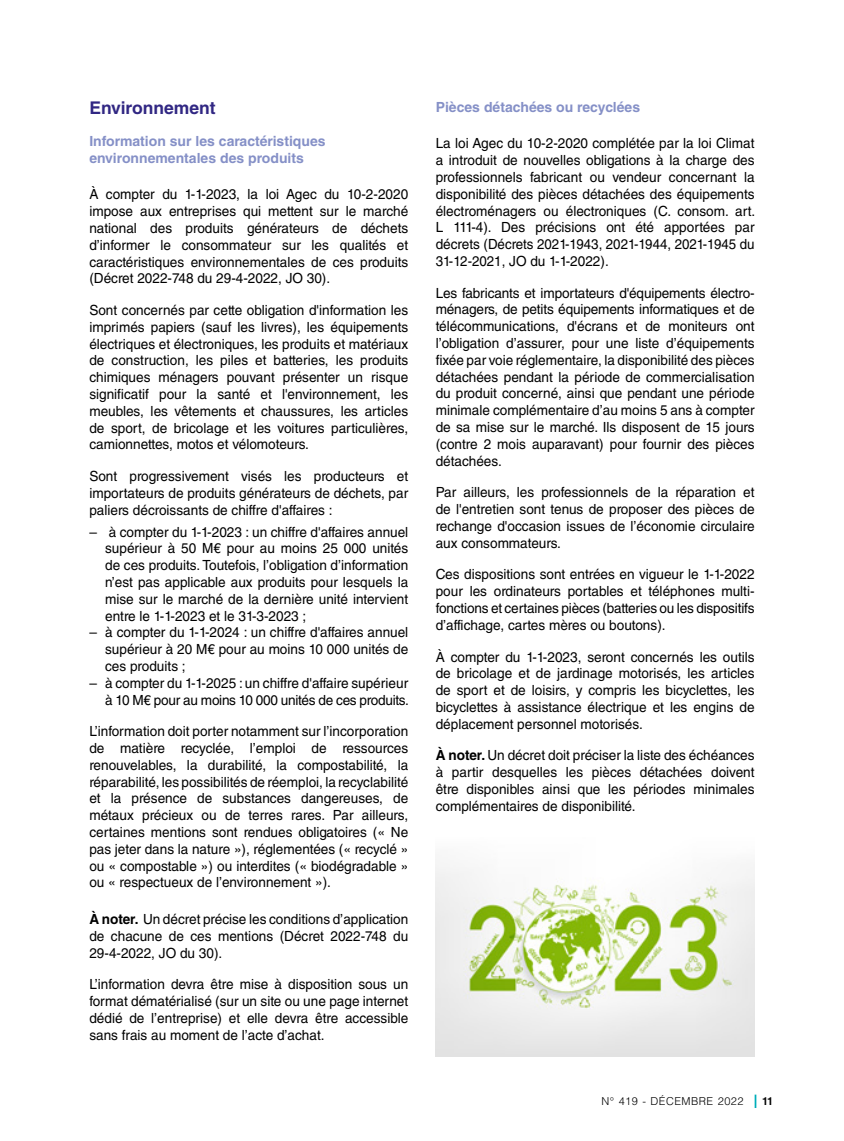
<style>
.page{position:relative;width:844px;height:1141px;background:#fff}
.page>*{position:absolute;margin:0;border:0;box-sizing:border-box;transform-origin:0 0}
._09_t0{font:700 17.5px "Helvetica LT Std";color:#312783}
._09_t1{font:14px/16.8px "Helvetica LT Std";color:#000;text-align:justify}
._09_t1-2{font:14px/16.8px "Helvetica LT Std";letter-spacing:-.02em;color:#000;text-align:right}
._09_t1-3{font:700 14px/16.8px "Helvetica LT Std";color:#8590c7}
.lma-footer_parution{font:300 10.85px "Helvetica LT Std";letter-spacing:.04em;color:#000}
.lma-footer_folio{font:700 10.85px "Helvetica LT Std";color:#000}
.s1{font-weight:700}
</style>
<div class="page">
<svg style="left:754px;top:1095px;width:2px;height:13px"></svg>
<img style="left:435px;top:864px;width:319px;height:193px">
<p class="_09_t0" style="left:89px;top:97px;width:128px">Environnement</p>
<p class="_09_t1-3" style="left:89px;top:132px;width:238px">Information sur les caractéristiques environnementales des produits</p>
<p class="_09_t1" style="left:89px;top:186px;width:320px">À compter du 1-1-2023, la loi Agec du 10-2-2020 impose aux entreprises qui mettent sur le marché national des produits générateurs de déchets d’informer le consommateur sur les qualités et caractéristiques environnementales de ces produits (Décret 2022-748 du 29-4-2022, JO 30).</p>
<p class="_09_t1" style="left:89px;top:302px;width:320px">Sont concernés par cette obligation d'information les imprimés papiers (sauf les livres), les équipements électriques et électroniques, les produits et matériaux de construction, les piles et batteries, les produits chimiques ménagers pouvant présenter un risque significatif pour la santé et l'environnement, les meubles, les vêtements et chaussures, les articles de sport, de bricolage et les voitures particulières, camionnettes, motos et vélomoteurs.</p>
<p class="_09_t1" style="left:89px;top:468px;width:320px">Sont progressivement visés les producteurs et importateurs de produits générateurs de déchets, par paliers décroissants de chiffre d'affaires :</p>
<p class="_09_t1" style="left:105px;top:523px;width:304px;text-indent:-16px">– à compter du 1-1-2023 : un chiffre d'affaires annuel supérieur à 50 M€ pour au moins 25 000 unités de ces produits. Toutefois, l’obligation d’information n’est pas applicable aux produits pour lesquels la mise sur le marché de la dernière unité intervient entre le 1-1-2023 et le 31-3-2023 ;</p>
<p class="_09_t1" style="left:105px;top:624px;width:304px;text-indent:-16px">– à compter du 1-1-2024 : un chiffre d'affaires annuel supérieur à 20 M€ pour au moins 10 000 unités de ces produits ;</p>
<p class="_09_t1-2" style="left:89px;top:674px;width:321px">– à compter du 1-1-2025 : un chiffre d'affaire supérieur à 10 M€ pour au moins 10 000 unités de ces produits.</p>
<p class="_09_t1" style="left:89px;top:723px;width:320px">L’information doit porter notamment sur l’incorporation de matière recyclée, l’emploi de ressources renouvelables, la durabilité, la compostabilité, la réparabilité, les possibilités de réemploi, la recyclabilité et la présence de substances dangereuses, de métaux précieux ou de terres rares. Par ailleurs, certaines mentions sont rendues obligatoires (« Ne pas jeter dans la nature »), réglementées (« recyclé » ou « compostable ») ou interdites (« biodégradable » ou « respectueux de l’environnement »).</p>
<p class="_09_t1" style="left:89px;top:911px;width:320px"><span class="s1">À noter.</span> Un décret précise les conditions d’application de chacune de ces mentions (Décret 2022-748 du 29-4-2022, JO du 30).</p>
<p class="_09_t1" style="left:89px;top:976px;width:320px">L’information devra être mise à disposition sous un format dématérialisé (sur un site ou une page internet dédié de l’entreprise) et elle devra être accessible sans frais au moment de l’acte d’achat.</p>
<p class="_09_t1-3" style="left:435px;top:98px;width:206px">Pièces détachées ou recyclées</p>
<p class="_09_t1" style="left:435px;top:135px;width:321px">La loi Agec du 10-2-2020 complétée par la loi Climat a introduit de nouvelles obligations à la charge des professionnels fabricant ou vendeur concernant la disponibilité des pièces détachées des équipements électroménagers ou électroniques (C. consom. art.<br>L 111-4). Des précisions ont été apportées par décrets (Décrets 2021-1943, 2021-1944, 2021-1945 du 31-12-2021, JO du 1-1-2022).</p>
<p class="_09_t1" style="left:435px;top:284px;width:320px">Les fabricants et importateurs d'équipements électro&shy;ménagers, de petits équipements informatiques et de télécommunications, d'écrans et de moniteurs ont l’obligation d’assurer, pour une liste d’équipements fixée par voie réglementaire, la disponibilité des pièces détachées pendant la période de commercialisation du produit concerné, ainsi que pendant une période minimale complémentaire d’au moins 5 ans à compter de sa mise sur le marché. Ils disposent de 15 jours (contre 2 mois auparavant) pour fournir des pièces détachées.</p>
<p class="_09_t1" style="left:435px;top:484px;width:320px">Par ailleurs, les professionnels de la réparation et de l'entretien sont tenus de proposer des pièces de rechange d'occasion issues de l’économie circulaire aux consommateurs.</p>
<p class="_09_t1" style="left:435px;top:566px;width:320px">Ces dispositions sont entrées en vigueur le 1-1-2022 pour les ordinateurs portables et téléphones multi&shy;fonctions et certaines pièces (batteries ou les dispositifs d’affichage, cartes mères ou boutons).</p>
<p class="_09_t1" style="left:435px;top:648px;width:320px">À compter du 1-1-2023, seront concernés les outils de bricolage et de jardinage motorisés, les articles de sport et de loisirs, y compris les bicyclettes, les bicyclettes à assistance électrique et les engins de déplacement personnel motorisés.</p>
<p class="_09_t1" style="left:435px;top:747px;width:320px"><span class="s1">À noter.</span> Un décret doit préciser la liste des échéances à partir desquelles les pièces détachées doivent être disponibles ainsi que les périodes minimales complémentaires de disponibilité.</p>
<p class="lma-footer_parution" style="left:601px;top:1095px;width:143px">N° 419 - DÉCEMBRE 2022</p>
<p class="lma-footer_folio" style="left:761px;top:1095px;width:13px">11</p>
</div>
